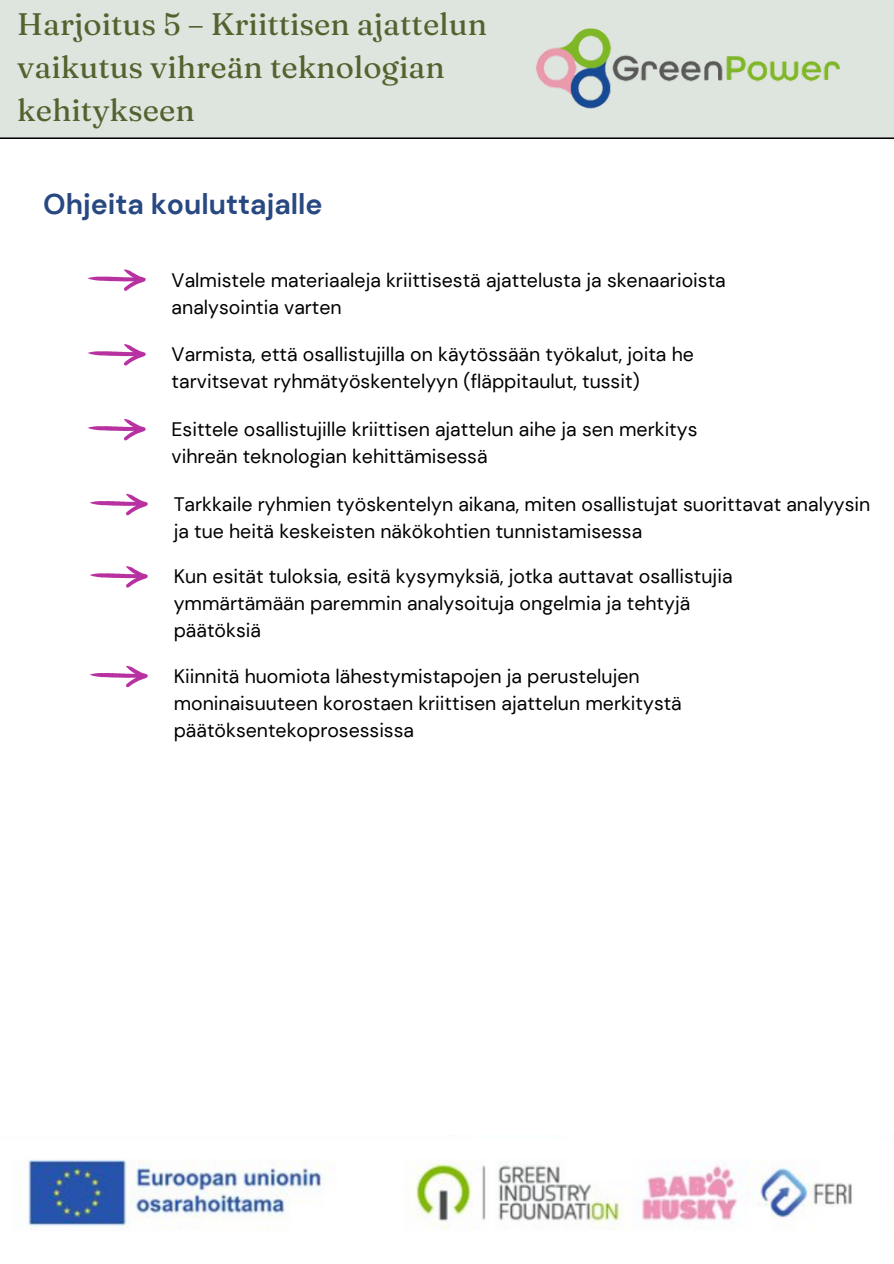
<style>
.page{position:relative;width:894px;height:1264px;background:#fff}
.page>*{position:absolute;margin:0;border:0;box-sizing:border-box;transform-origin:0 0}
.t1{font:31.05px/42.8px "Fraunces 9 pt";color:#53622e}
.t2{font:700 28.5px "DM Sans";color:#284881}
.t3{font:19.5px/27px "DM Sans";color:#000}
</style>
<div class="page">
<div style="left:0;top:0;width:893px;height:138px;background:#dee4de"></div>
<img style="left:513px;top:19px;width:351px;height:98px">
<img style="left:21px;top:1135px;width:831px;height:95px">
<svg style="left:87px;top:269px;width:59px;height:22px"></svg>
<svg style="left:87px;top:344px;width:59px;height:21px"></svg>
<svg style="left:87px;top:419px;width:59px;height:21px"></svg>
<svg style="left:89px;top:494px;width:59px;height:21px"></svg>
<svg style="left:89px;top:566px;width:59px;height:21px"></svg>
<svg style="left:89px;top:665px;width:59px;height:22px"></svg>
<h2 class="t1" style="left:17px;top:3px;width:471px">Harjoitus 5 – Kriittisen ajattelun vaikutus vihreän teknologian kehitykseen</h2>
<p class="t2" style="left:43px;top:185px;width:281px">Ohjeita kouluttajalle</p>
<h1 class="t3" style="left:172px;top:266px;width:555px">Valmistele materiaaleja kriittisestä ajattelusta ja skenaarioista analysointia varten</h1>
<p class="t3" style="left:172px;top:341px;width:523px">Varmista, että osallistujilla on käytössään työkalut, joita he tarvitsevat ryhmätyöskentelyyn (fläppitaulut, tussit)</p>
<p class="t3" style="left:172px;top:416px;width:527px">Esittele osallistujille kriittisen ajattelun aihe ja sen merkitys vihreän teknologian kehittämisessä</p>
<p class="t3" style="left:174px;top:491px;width:697px">Tarkkaile ryhmien työskentelyn aikana, miten osallistujat suorittavat analyysin ja tue heitä keskeisten näkökohtien tunnistamisessa</p>
<p class="t3" style="left:174px;top:563px;width:560px">Kun esität tuloksia, esitä kysymyksiä, jotka auttavat osallistujia ymmärtämään paremmin analysoituja ongelmia ja tehtyjä päätöksiä</p>
<p class="t3" style="left:174px;top:662px;width:509px">Kiinnitä huomiota lähestymistapojen ja perustelujen moninaisuuteen korostaen kriittisen ajattelun merkitystä päätöksentekoprosessissa</p>
</div>
